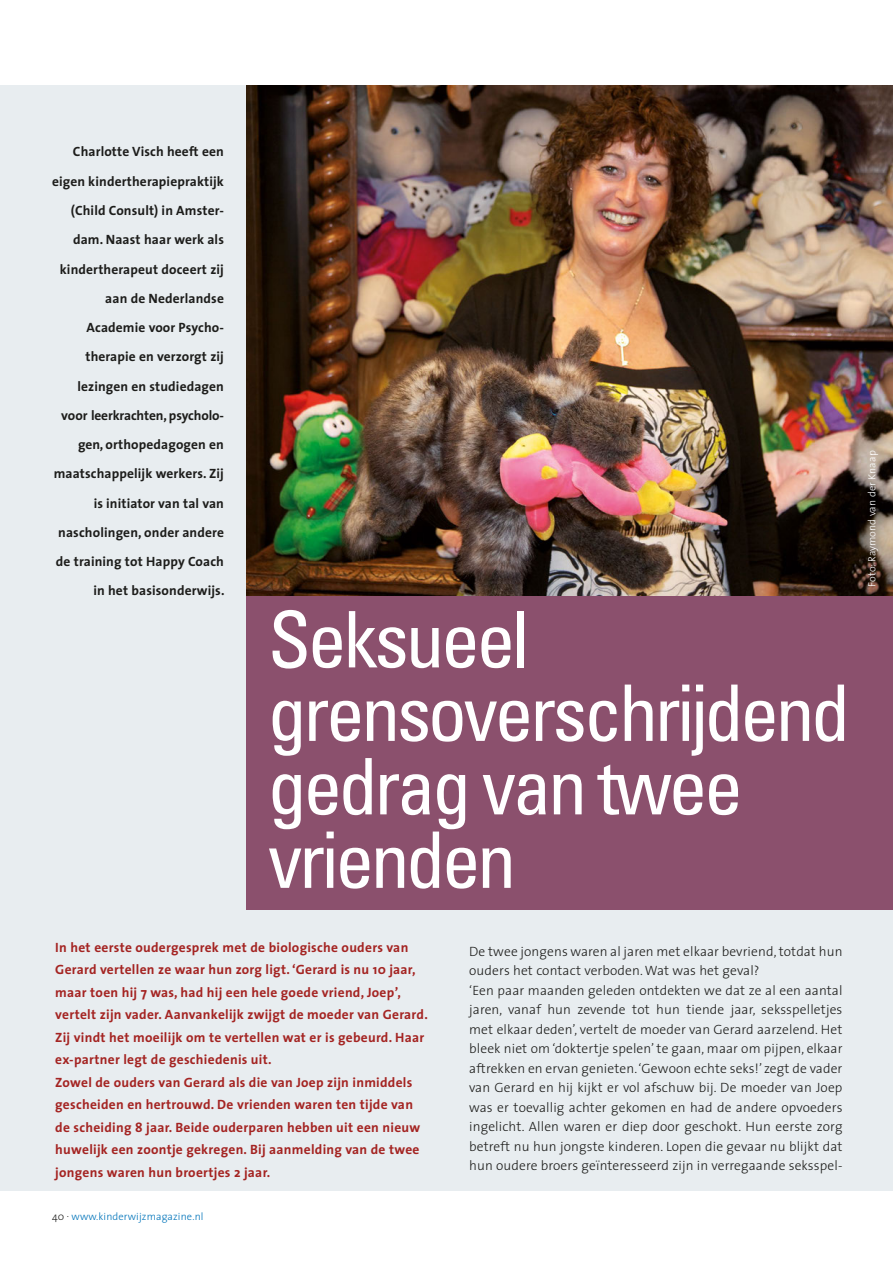
<style>
.page{position:relative;width:893px;height:1263px;background:#fff}
.page>*{position:absolute;margin:0;border:0;box-sizing:border-box;transform-origin:0 0}
.t1{font:condensed 78px/73.5px "Univers";letter-spacing:-.045em;color:#fff}
.t2{font:300 13.5px/19.5px "The Sans";letter-spacing:.01em;color:#1d1d1b}
.t3{font:700 13.5px/22.5px "The Sans";letter-spacing:.02em;color:#a42422}
.t4{font:700 13.5px/29.2px "The Sans";letter-spacing:.01em;color:#1d1d1b;text-align:right}
.t5{font:300 10.5px "The Sans";letter-spacing:.01em;color:#0074ba}
.t6{font:300 10.5px "The Sans";letter-spacing:.01em;color:#fff}
.s1{color:#1d1d1b}
</style>
<div class="page">
<div style="left:0;top:85px;width:892px;height:1106px;background:#e8edf0"></div>
<div style="left:247px;top:591px;width:645px;height:319px;background:#8b506d"></div>
<img style="left:247px;top:85px;width:645px;height:510px">
<p class="t4" style="left:52px;top:137px;width:174px">Charlotte Visch heeft een eigen kindertherapiepraktijk (Child Consult) in Amster&shy;dam. Naast haar werk als kindertherapeut doceert zij aan de Nederlandse<br>Academie voor Psycho&shy;therapie en verzorgt zij lezingen en studiedagen voor leerkrachten, psycholo&shy;gen, orthopedagogen en maatschappelijk werkers. Zij is initiator van tal van nascholingen, onder andere de training tot Happy Coach in het basisonderwijs.</p>
<h1 class="t1" style="left:268px;top:601px;width:584px">Seksueel grensoverschrijdend gedrag van twee vrienden</h1>
<p class="t3" style="left:55px;top:935px;width:374px">In het eerste oudergesprek met de biologische ouders van Gerard vertellen ze waar hun zorg ligt. ‘Gerard is nu 10 jaar, maar toen hij 7 was, had hij een hele goede vriend, Joep’, vertelt zijn vader. Aanvankelijk zwijgt de moeder van Gerard.<br>Zij vindt het moeilijk om te vertellen wat er is gebeurd. Haar ex-partner legt de geschiedenis uit.<br>Zowel de ouders van Gerard als die van Joep zijn inmiddels gescheiden en hertrouwd. De vrienden waren ten tijde van de scheiding 8 jaar. Beide ouderparen hebben uit een nieuw huwelijk een zoontje gekregen. Bij aanmelding van de twee jongens waren hun broertjes 2 jaar.</p>
<p class="t5" style="left:52px;top:1207px;width:153px"><span class="s1">40 </span><sup>.</sup> www.kinderwijzmagazine.nl</p>
<p class="t2" style="left:469px;top:941px;width:375px">De twee jongens waren al jaren met elkaar bevriend, totdat hun ouders het contact verboden. Wat was het geval?<br>‘Een paar maanden geleden ontdekten we dat ze al een aantal jaren, vanaf hun zevende tot hun tiende jaar, seksspelletjes met elkaar deden’, vertelt de moeder van Gerard aarzelend. Het bleek niet om ‘doktertje spelen’ te gaan, maar om pijpen, elkaar aftrekken en ervan genieten. ‘Gewoon echte seks!’ zegt de vader van Gerard en hij kijkt er vol afschuw bij. De moeder van Joep was er toevallig achter gekomen en had de andere opvoeders ingelicht. Allen waren er diep door geschokt. Hun eerste zorg betreft nu hun jongste kinderen. Lopen die gevaar nu blijkt dat hun oudere broers geïnteresseerd zijn in verregaande seksspel-</p>
<p class="t6" style="left:863px;top:587px;width:138px;rotate:-90deg">Foto: Raymond van der Knaap</p>
</div>
